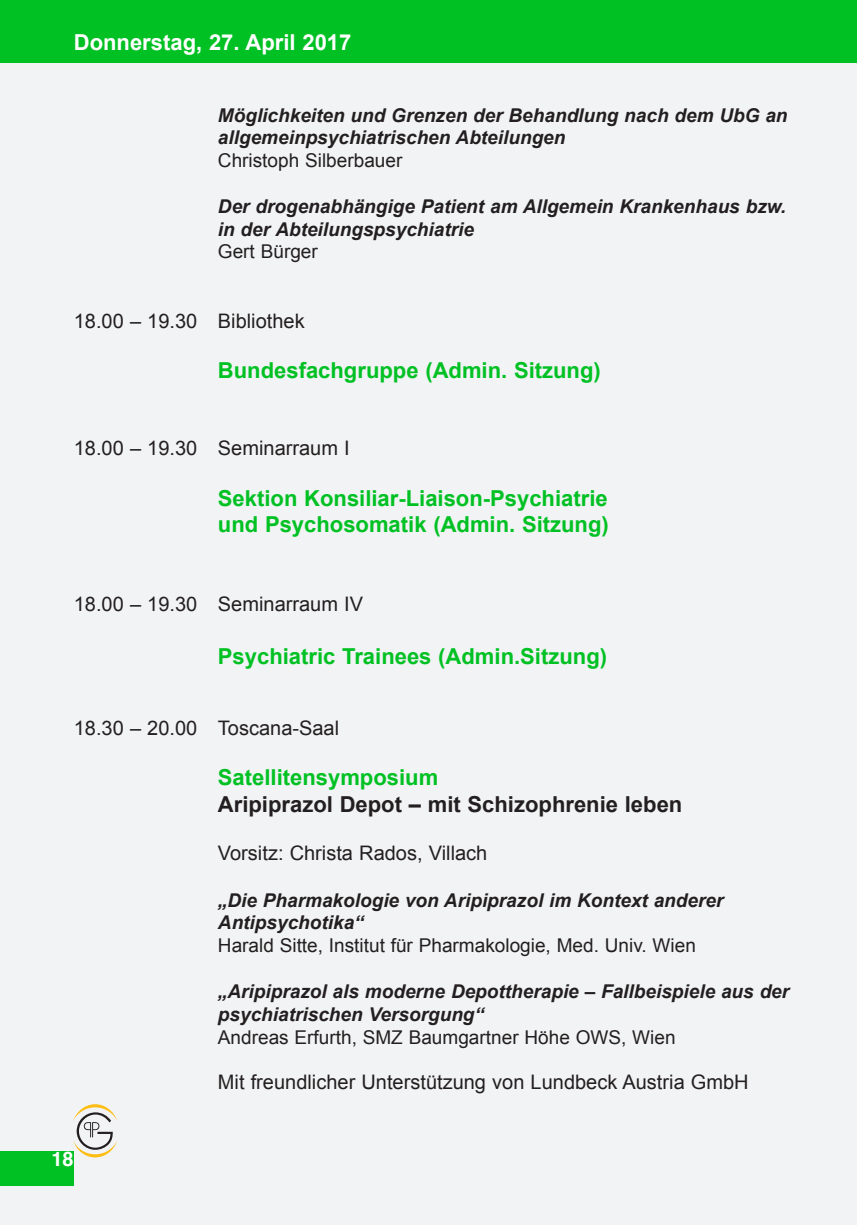
<style>
.page{position:relative;width:857px;height:1225px;background:#fff}
.page>*{position:absolute;margin:0;border:0;box-sizing:border-box;transform-origin:0 0}
.t1{font:700 22px/26.4px "Arial";color:#00c123}
.t2{font:700 22px "Arial";color:#231f20}
.t3{font:700 22px "Arial";color:#fff}
.t4{font:20px "Arial";color:#231f20}
.t5{font:700 20px "Helvetica";color:#fff}
.t6{font:italic 700 19px/22.8px "Arial";color:#231f20}
.t7{font:19px "Arial";color:#231f20}
</style>
<div class="page">
<div style="left:0;top:0;width:856px;height:1225px;background:#f2f3f4"></div>
<div style="left:0;top:0;width:856px;height:62px;background:#00c123"></div>
<svg style="left:73px;top:1104px;width:44px;height:53px"></svg>
<div style="left:0;top:1151px;width:74px;height:34px;background:#00c123"></div>
<p class="t3" style="left:74px;top:28px;width:279px">Donnerstag, 27. April 2017</p>
<p class="t6" style="left:218px;top:104px;width:571px">Möglichkeiten und Grenzen der Behandlung nach dem UbG an allgemeinpsychiatrischen Abteilungen</p>
<p class="t7" style="left:218px;top:148px;width:186px">Christoph Silberbauer</p>
<p class="t6" style="left:218px;top:195px;width:569px">Der drogenabhängige Patient am Allgemein Krankenhaus bzw. in der Abteilungspsychiatrie</p>
<p class="t7" style="left:218px;top:239px;width:101px">Gert Bürger</p>
<p class="t4" style="left:74px;top:308px;width:232px">18.00 – 19.30 Bibliothek</p>
<p class="t1" style="left:218px;top:358px;width:384px">Bundesfachgruppe (Admin. Sitzung)</p>
<p class="t4" style="left:74px;top:435px;width:277px">18.00 – 19.30 Seminarraum I</p>
<p class="t1" style="left:218px;top:485px;width:392px">Sektion Konsiliar-Liaison-Psychiatrie und Psychosomatik (Admin. Sitzung)</p>
<p class="t4" style="left:74px;top:591px;width:291px">18.00 – 19.30 Seminarraum IV</p>
<p class="t1" style="left:218px;top:644px;width:390px">Psychiatric Trainees (Admin.Sitzung)</p>
<p class="t4" style="left:74px;top:715px;width:267px">18.30 – 20.00 Toscana-Saal</p>
<p class="t1" style="left:218px;top:765px;width:222px">Satellitensymposium</p>
<p class="t2" style="left:218px;top:789px;width:465px">Aripiprazol Depot – mit Schizophrenie leben</p>
<p class="t4" style="left:218px;top:839px;width:271px">Vorsitz: Christa Rados, Villach</p>
<p class="t6" style="left:218px;top:889px;width:507px">„Die Pharmakologie von Aripiprazol im Kontext anderer<br>Antipsychotika“</p>
<p class="t7" style="left:218px;top:933px;width:479px">Harald Sitte, Institut für Pharmakologie, Med. Univ. Wien</p>
<p class="t6" style="left:218px;top:980px;width:572px">„Aripiprazol als moderne Depottherapie – Fallbeispiele aus der psychiatrischen Versorgung“</p>
<p class="t7" style="left:218px;top:1024px;width:459px">Andreas Erfurth, SMZ Baumgartner Höhe OWS, Wien</p>
<p class="t4" style="left:218px;top:1069px;width:532px">Mit freundlicher Unterstützung von Lundbeck Austria GmbH</p>
<p class="t5" style="left:51px;top:1143px;width:24px">18</p>
</div>
